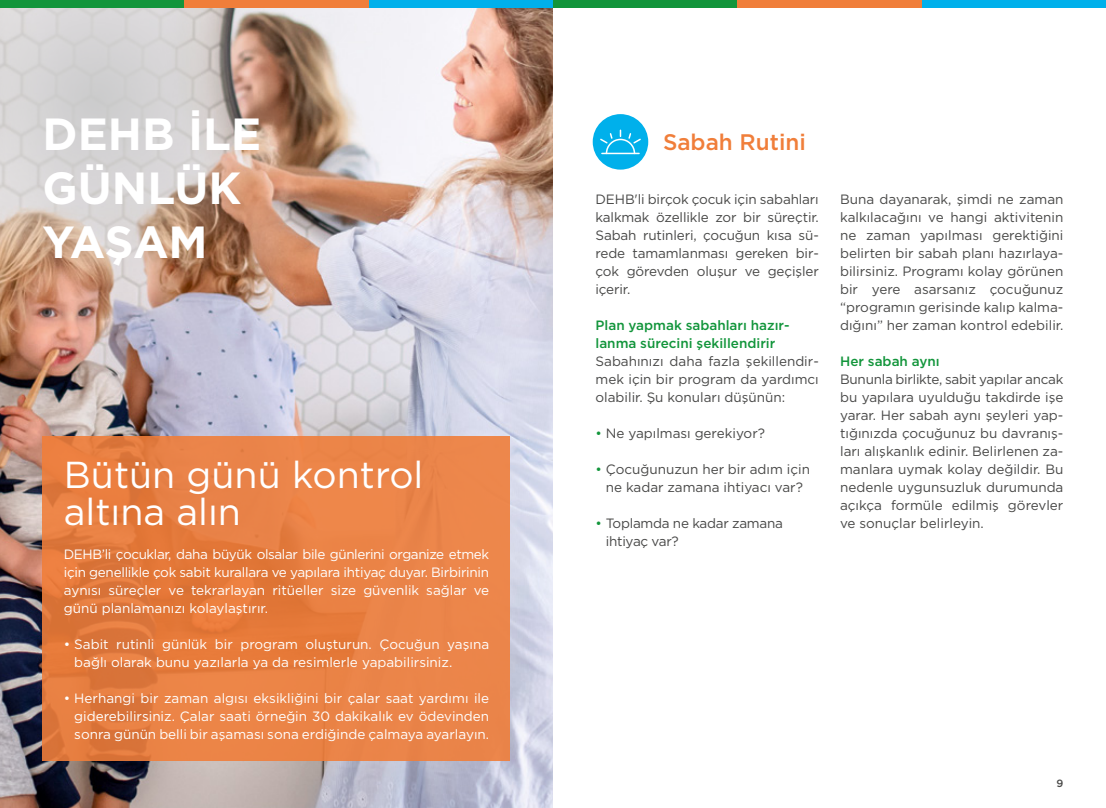
<style>
.page{position:relative;width:1106px;height:808px;background:#fff}
.page>*{position:absolute;margin:0;border:0;box-sizing:border-box;transform-origin:0 0}
.t1{font:700 45px/54px "Gotham";color:#fff}
.t2{font:37.5px/37.5px "Gotham";color:#fff}
.t3{font:500 22.5px "Gotham";color:#f07e3a}
.t4{font:13.5px/18px "Gotham";color:#484847;text-align:justify}
.t5{font:13.5px/18px "Gotham";color:#fff;text-align:justify}
.t6{font:500 13.5px/18px "Gotham";color:#12953b}
.t7{font:13.5px/18px "Gotham";letter-spacing:-.02em;color:#484847}
.t8{font:500 10.5px "Gotham";color:#484847}
.s1{color:#12953b}
</style>
<div class="page">
<img style="left:0;top:7px;width:553px;height:801px">
<svg style="left:0;top:7px;width:287px;height:282px;background:#c9b6ab"></svg>
<svg style="left:43px;top:436px;width:467px;height:324px;background:#e77f43"></svg>
<div style="left:592px;top:114px;width:56px;height:56px;background:#00b0eb;border-radius:50%"></div>
<svg style="left:600px;top:130px;width:41px;height:25px"></svg>
<div style="left:0;top:0;width:184px;height:7px;background:#12953b"></div>
<div style="left:553px;top:0;width:184px;height:7px;background:#12953b"></div>
<div style="left:369px;top:0;width:184px;height:7px;background:#00b0eb"></div>
<div style="left:921px;top:0;width:185px;height:7px;background:#00b0eb"></div>
<div style="left:184px;top:0;width:185px;height:7px;background:#f07e3a"></div>
<div style="left:737px;top:0;width:184px;height:7px;background:#f07e3a"></div>
<h1 class="t1" style="left:43px;top:107px;width:220px">DEHB ILE<br>GÜNLÜK<br>YAŞAM</h1>
<h2 class="t2" style="left:64px;top:455px;width:361px">Bütün günü kontrol altına alın</h2>
<p class="t5" style="left:64px;top:545px;width:427px">DEHB’li çocuklar, daha büyük olsalar bile günlerini organize etmek için genellikle çok sabit kurallara ve yapılara ihtiyaç duyar. Birbirinin aynısı süreçler ve tekrarlayan ritüeller size güvenlik sağlar ve günü planlamanızı kolaylaştırır.</p>
<p class="t5" style="left:74px;top:635px;width:416px;text-indent:-11px">• Sabit rutinli günlük bir program oluşturun. Çocuğun yaşına bağlı olarak bunu yazılarla ya da resimlerle yapabilirsiniz.</p>
<p class="t5" style="left:74px;top:689px;width:416px;text-indent:-11px">• Herhangi bir zaman algısı eksikliğini bir çalar saat yardımı ile giderebilirsiniz. Çalar saati örneğin 30 dakikalık ev ödevinden sonra günün belli bir aşaması sona erdiğinde çalmaya ayarlayın.</p>
<h3 class="t3" style="left:663px;top:127px;width:144px">Sabah Rutini</h3>
<p class="t4" style="left:595px;top:190px;width:225px">DEHB'li birçok çocuk için sabahları kalkmak özellikle zor bir süreçtir.<br>Sabah rutinleri, çocuğun kısa sü&shy;rede tamamlanması gereken bir&shy;çok görevden oluşur ve geçişler içerir.</p>
<p class="t6" style="left:595px;top:316px;width:196px">Plan yapmak sabahları hazır&shy;lanma sürecini şekillendirir</p>
<p class="t4" style="left:595px;top:352px;width:225px">Sabahınızı daha fazla şekillendir&shy;mek için bir program da yardımcı olabilir. Şu konuları düşünün:</p>
<p class="t4" style="left:595px;top:424px;width:171px"><span class="s1">•</span> Ne yapılması gerekiyor?</p>
<p class="t4" style="left:595px;top:460px;width:216px;text-align:center"><span class="s1">•</span> Çocuğunuzun her bir adım için ne kadar zamana ihtiyacı var?</p>
<p class="t7" style="left:606px;top:514px;width:179px;text-indent:-10px"><span class="s1">•</span> Toplamda ne kadar zamana ihtiyaç var?</p>
<p class="t4" style="left:840px;top:190px;width:225px">Buna dayanarak, şimdi ne zaman kalkılacağını ve hangi aktivitenin ne zaman yapılması gerektiğini belirten bir sabah planı hazırlaya&shy;bilirsiniz. Programı kolay görünen bir yere asarsanız çocuğunuz “programın gerisinde kalıp kalma&shy;dığını” her zaman kontrol edebilir.</p>
<p class="t6" style="left:840px;top:352px;width:101px">Her sabah aynı</p>
<p class="t4" style="left:840px;top:370px;width:225px">Bununla birlikte, sabit yapılar ancak bu yapılara uyulduğu takdirde işe yarar. Her sabah aynı şeyleri yap&shy;tığınızda çocuğunuz bu davranış&shy;ları alışkanlık edinir. Belirlenen za&shy;manlara uymak kolay değildir. Bu nedenle uygunsuzluk durumunda açıkça formüle edilmiş görevler ve sonuçlar belirleyin.</p>
<p class="t8" style="left:1056px;top:776px;width:8px">9</p>
</div>
